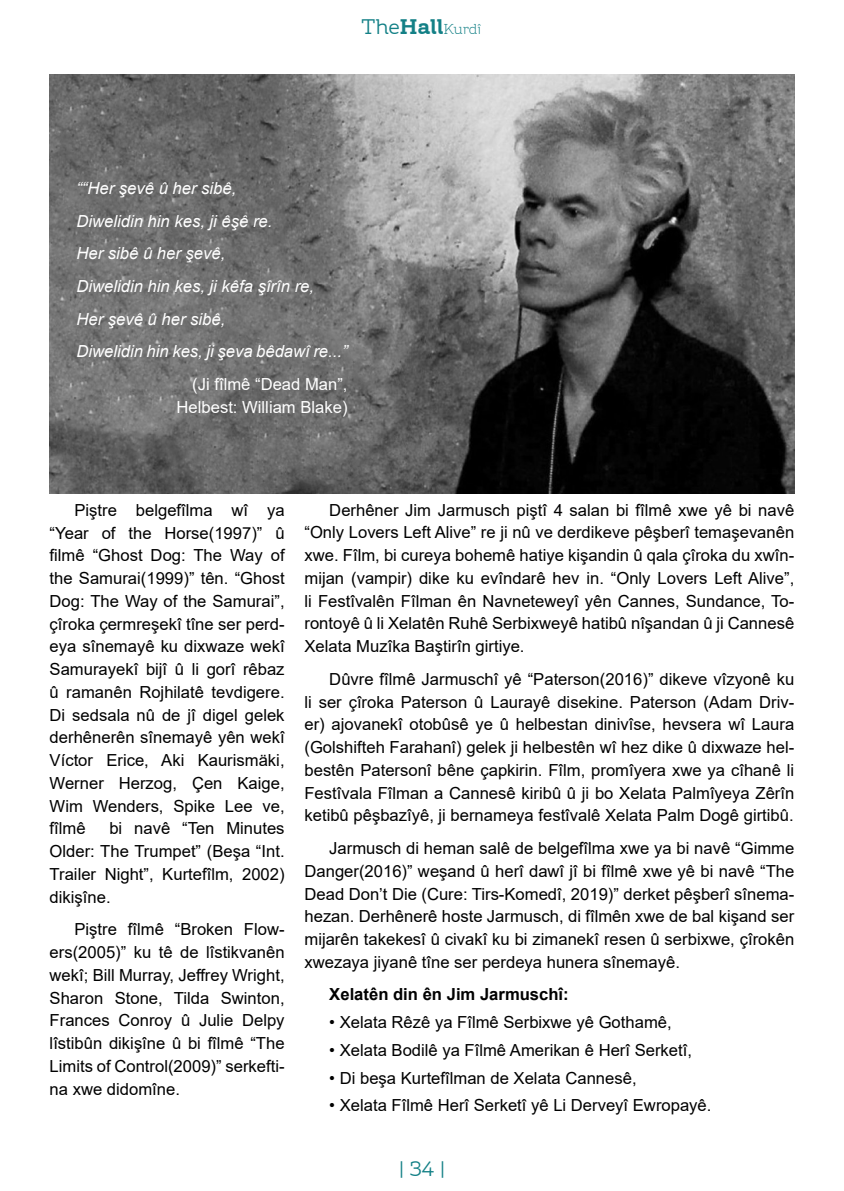
<style>
.page{position:relative;width:844px;height:1191px;background:#fff}
.page>*{position:absolute;margin:0;border:0;box-sizing:border-box;transform-origin:0 0}
.t1{font:21px "Amazing Slab";color:#138086}
.t2{font:16.62px/22.8px "Arial";color:#000;text-align:justify}
.t3{font:italic 16.62px/32.7px "Arial";color:#fff}
.t4{font:16.62px/22.8px "Arial";color:#fff;text-align:right}
.t5{font:700 16.62px "Arial";color:#000}
.t6{font:300 14.35px "Amazing Slab";letter-spacing:-.015em;color:#138086}
.s1{font-weight:400;font-size:21px}
.s2{font-weight:700;font-size:21px}
</style>
<div class="page">
<img style="left:50px;top:74px;width:744px;height:419px">
<p class="t6" style="left:361px;top:19px;width:121px"><span class="s1">The</span><span class="s2">Hall</span>Kurdî</p>
<p class="t3" style="left:76px;top:172px;width:272px">““Her şevê û her sibê,<br>Diwelidin hin kes, ji êşê re.<br>Her sibê û her şevê,<br>Diwelidin hin kes, ji kêfa şîrîn re,<br>Her şevê û her sibê,<br>Diwelidin hin kes, ji şeva bêdawî re...”</p>
<p class="t4" style="left:176px;top:373px;width:172px">(Ji fîlmê “Dead Man”,<br>Helbest: William Blake)</p>
<p class="t2" style="left:50px;top:498px;width:236px;text-indent:25px">Piştre belgefîlma wî ya “Year of the Horse(1997)” û filmê “Ghost Dog: The Way of the Samurai(1999)” tên. “Ghost Dog: The Way of the Samurai”, çîroka çermreşekî tîne ser perd&shy;eya sînemayê ku dixwaze wekî Samurayekî bijî û li gorî rêbaz û ramanên Rojhilatê tevdigere.<br>Di sedsala nû de jî digel gelek derhênerên sînemayê yên wekî Víctor Erice, Aki Kaurismäki, Werner Herzog, Çen Kaige, Wim Wenders, Spike Lee ve, fîlmê</p>
<p class="t2" style="left:50px;top:817px;width:236px;text-indent:60px">bi navê “Ten Minutes Older: The Trumpet” (Beşa “Int.<br>Trailer Night”, Kurtefîlm, 2002) dikişîne.</p>
<p class="t2" style="left:50px;top:918px;width:236px;text-indent:25px">Piştre fîlmê “Broken Flow&shy;ers(2005)” ku tê de lîstikvanên wekî; Bill Murray, Jeffrey Wright, Sharon Stone, Tilda Swinton, Frances Conroy û Julie Delpy lîstibûn dikişîne û bi fîlmê “The Limits of Control(2009)” serkefti&shy;na xwe didomîne.</p>
<p class="t2" style="left:304px;top:498px;width:491px;text-indent:25px">Derhêner Jim Jarmusch piştî 4 salan bi fîlmê xwe yê bi navê “Only Lovers Left Alive” re ji nû ve derdikeve pêşberî temaşevanên xwe. Fîlm, bi cureya bohemê hatiye kişandin û qala çîroka du xwîn&shy;mijan (vampir) dike ku evîndarê hev in. “Only Lovers Left Alive”, li Festîvalên Fîlman ên Navneteweyî yên Cannes, Sundance, To&shy;rontoyê û li Xelatên Ruhê Serbixweyê hatibû nîşandan û ji Cannesê Xelata Muzîka Baştirîn girtiye.</p>
<p class="t2" style="left:304px;top:667px;width:491px;text-indent:25px">Dûvre fîlmê Jarmuschî yê “Paterson(2016)” dikeve vîzyonê ku li ser çîroka Paterson û Laurayê disekine. Paterson (Adam Driv&shy;er) ajovanekî otobûsê ye û helbestan dinivîse, hevsera wî Laura (Golshifteh Farahanî) gelek ji helbestên wî hez dike û dixwaze hel&shy;bestên Patersonî bêne çapkirin. Fîlm, promîyera xwe ya cîhanê li Festîvala Fîlman a Cannesê kiribû û ji bo Xelata Palmîyeya Zêrîn ketibû pêşbazîyê, ji bernameya festîvalê Xelata Palm Dogê girtibû.</p>
<p class="t2" style="left:304px;top:836px;width:491px;text-indent:25px">Jarmusch di heman salê de belgefîlma xwe ya bi navê “Gimme Danger(2016)” weşand û herî dawî jî bi fîlmê xwe yê bi navê “The Dead Don’t Die (Cure: Tirs-Komedî, 2019)” derket pêşberî sînema&shy;hezan. Derhênerê hoste Jarmusch, di fîlmên xwe de bal kişand ser mijarên takekesî û civakî ku bi zimanekî resen û serbixwe, çîrokên xwezaya jiyanê tîne ser perdeya hunera sînemayê.</p>
<p class="t5" style="left:329px;top:983px;width:241px">Xelatên din ên Jim Jarmuschî:</p>
<p class="t2" style="left:329px;top:1010px;width:344px">• Xelata Rêzê ya Fîlmê Serbixwe yê Gothamê,</p>
<p class="t2" style="left:329px;top:1038px;width:364px">• Xelata Bodilê ya Fîlmê Amerikan ê Herî Serketî,</p>
<p class="t2" style="left:329px;top:1066px;width:309px">• Di beşa Kurtefîlman de Xelata Cannesê,</p>
<p class="t2" style="left:329px;top:1094px;width:383px">• Xelata Fîlmê Herî Serketî yê Li Derveyî Ewropayê.</p>
<p class="t1" style="left:399px;top:1153px;width:46px">| 34 |</p>
</div>
